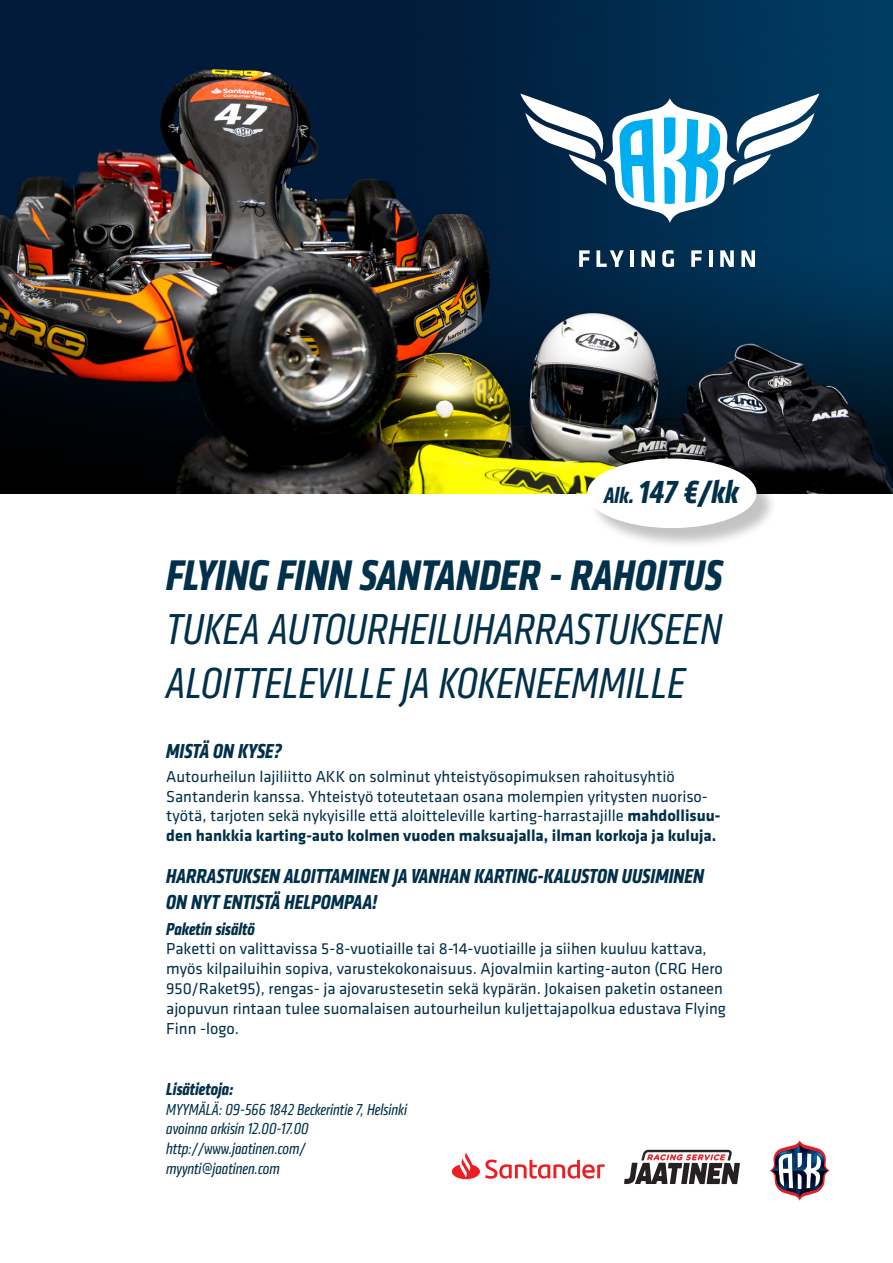
<style>
.page{position:relative;width:893px;height:1263px;background:#fff}
.page>*{position:absolute;margin:0;border:0;box-sizing:border-box;transform-origin:0 0}
.t1{font:italic condensed 45px "Klavika";color:#00304a}
.t2{font:italic 700 condensed 44.55px "Klavika";color:#00304a}
.t3{font:italic 700 condensed 33.15px "Klavika";color:#00304a}
.VOT{font:italic 700 condensed 21px/25.2px "Klavika";color:#00304a}
.B{font:italic 700 condensed 18px "Klavika";color:#00304a}
.t4{font:16.5px/19.8px "Klavika";color:#00304a}
.t5{font:italic condensed 16.5px "Klavika";color:#00304a}
.s1{font-size:23.25px}
.s2{font-weight:700}
</style>
<div class="page">
<img style="left:0;top:0;width:893px;height:493px">
<svg style="left:579px;top:250px;width:11px;height:17px"></svg>
<svg style="left:596px;top:250px;width:28px;height:17px"></svg>
<hr style="left:630px;top:250px;width:4px;height:17px;background:#fff">
<svg style="left:641px;top:250px;width:14px;height:17px"></svg>
<svg style="left:662px;top:250px;width:12px;height:17px"></svg>
<svg style="left:691px;top:250px;width:11px;height:17px"></svg>
<hr style="left:709px;top:250px;width:3px;height:17px;background:#fff">
<svg style="left:720px;top:250px;width:14px;height:17px"></svg>
<svg style="left:741px;top:250px;width:14px;height:17px"></svg>
<svg style="left:520px;top:94px;width:299px;height:129px"></svg>
<svg style="left:452px;top:1152px;width:153px;height:27px"></svg>
<svg style="left:770px;top:1140px;width:60px;height:61px"></svg>
<svg style="left:624px;top:1150px;width:116px;height:34px"></svg>
<div style="left:590px;top:461px;width:187px;height:88px;background:#231f20;opacity:.27"></div>
<div style="left:587px;top:458px;width:169px;height:70px;background:#fff;border-radius:50%"></div>
<p class="t3" style="left:604px;top:470px;width:136px"><span class="s1">Alk.</span> 147 €/kk</p>
<p class="t2" style="left:166px;top:547px;width:558px">FLYING FINN SANTANDER - RAHOITUS</p>
<p class="t1" style="left:166px;top:604px;width:557px">TUKEA AUTOURHEILUHARRASTUKSEEN</p>
<p class="t1" style="left:166px;top:658px;width:520px">ALOITTELEVILLE JA KOKENEEMMILLE</p>
<p class="VOT" style="left:166px;top:738px;width:117px">MISTÄ ON KYSE?</p>
<p class="t4" style="left:166px;top:766px;width:556px">Autourheilun lajiliitto AKK on solminut yhteistyösopimuksen rahoitusyhtiö Santanderin kanssa. Yhteistyö toteutetaan osana molempien yritysten nuoriso&shy;työtä, tarjoten sekä nykyisille että aloitteleville karting-harrastajille <span class="s2">mahdollisuu&shy;den hankkia karting-auto kolmen vuoden maksuajalla, ilman korkoja ja kuluja.</span></p>
<p class="VOT" style="left:166px;top:864px;width:539px">HARRASTUKSEN ALOITTAMINEN JA VANHAN KARTING-KALUSTON UUSIMINEN<br>ON NYT ENTISTÄ HELPOMPAA!</p>
<p class="B" style="left:166px;top:917px;width:90px">Paketin sisältö</p>
<p class="t4" style="left:166px;top:938px;width:561px">Paketti on valittavissa 5-8-vuotiaille tai 8-14-vuotiaille ja siihen kuuluu kattava, myös kilpailuihin sopiva, varustekokonaisuus. Ajovalmiin karting-auton (CRG Hero 950/Raket95), rengas- ja ajovarustesetin sekä kypärän. Jokaisen paketin ostaneen ajopuvun rintaan tulee suomalaisen autourheilun kuljettajapolkua edustava Flying Finn -logo.</p>
<p class="B" style="left:166px;top:1077px;width:69px">Lisätietoja:</p>
<p class="t5" style="left:166px;top:1100px;width:242px">MYYMÄLÄ: 09-566 1842 Beckerintie 7, Helsinki</p>
<p class="t5" style="left:166px;top:1119px;width:144px">avoinna arkisin 12.00-17.00</p>
<p class="t5" style="left:166px;top:1139px;width:141px">http://www.jaatinen.com/</p>
<p class="t5" style="left:166px;top:1159px;width:115px">myynti@jaatinen.com</p>
</div>
